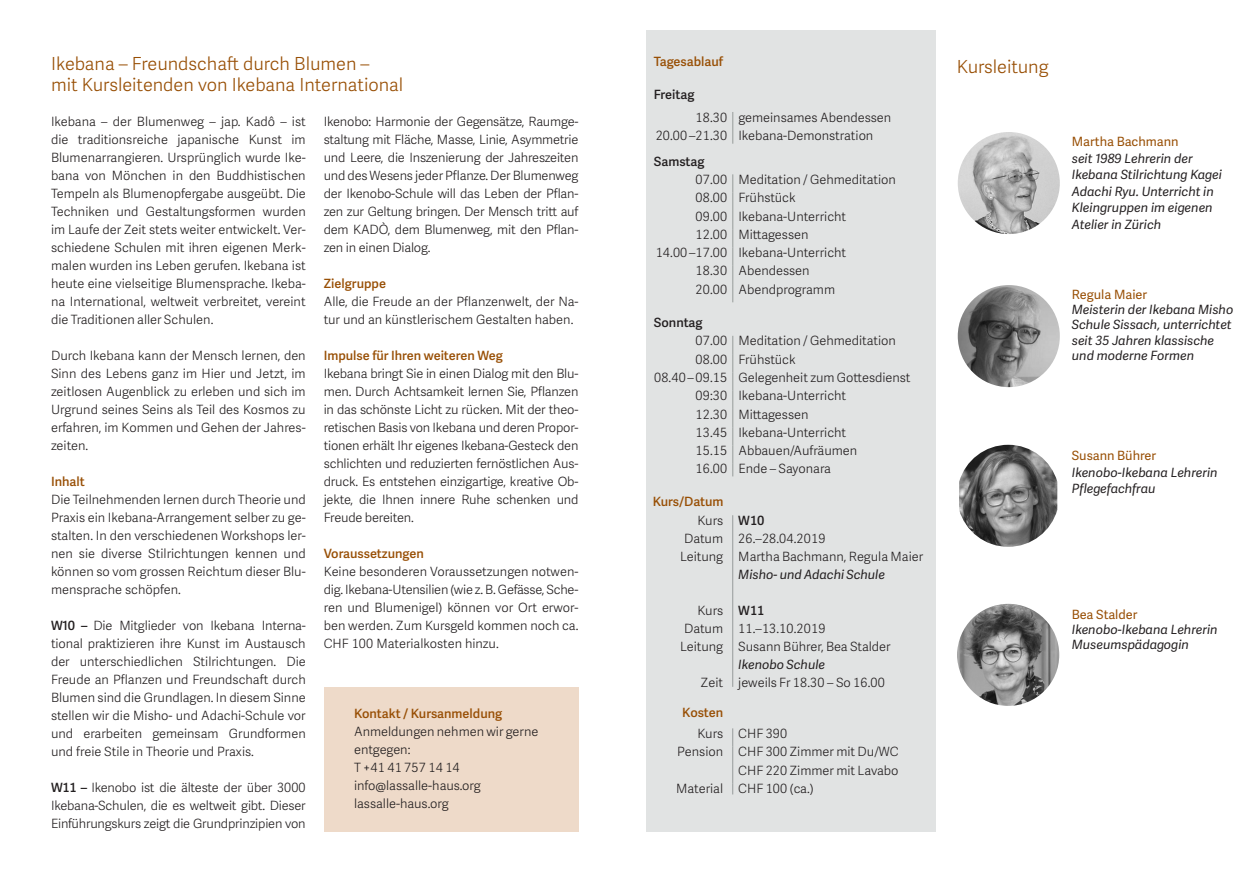
<style>
.page{position:relative;width:1259px;height:893px;background:#fff}
.page>*{position:absolute;margin:0;border:0;box-sizing:border-box;transform-origin:0 0}
.t1{font:18px/21px "Adelle Sans Lt";color:#984f05}
.t2{font:12.75px/18px "Adelle Sans Lt";color:#231f20;text-align:justify}
.t3{font:italic 12.75px/16.5px "Adelle Sans";color:#231f20}
.t4{font:12.75px "Adelle Sans Sb";color:#984f05}
.t5{font:12.75px "Adelle Sans";color:#984f05}
.t6{font:12.75px "Adelle Sans Sb";color:#231f20}
.s1{font-family:"Adelle Sans Sb"}
</style>
<div class="page">
<div style="left:646px;top:30px;width:289px;height:801px;background:#e1e3e3"></div>
<div style="left:324px;top:687px;width:254px;height:144px;background:#eedac9"></div>
<hr style="left:732px;top:112px;width:1px;height:32px;background:#969b9a">
<svg style="left:732px;top:174px;width:1px;height:128px"></svg>
<svg style="left:732px;top:336px;width:1px;height:140px"></svg>
<hr style="left:732px;top:515px;width:1px;height:172px;background:#969b9a">
<svg style="left:732px;top:728px;width:1px;height:66px"></svg>
<img style="left:957px;top:132px;width:102px;height:102px;border-radius:51px">
<img style="left:957px;top:285px;width:102px;height:102px;border-radius:51px">
<img style="left:959px;top:445px;width:98px;height:102px">
<img style="left:957px;top:604px;width:102px;height:102px;border-radius:51px">
<h1 class="t1" style="left:51px;top:53px;width:353px">Ikebana – Freundschaft durch Blumen –<br>mit Kursleitenden von Ikebana International</h1>
<p class="t2" style="left:51px;top:112px;width:256px">Ikebana – der Blumenweg – jap. Kadô – ist die traditionsreiche japanische Kunst im Blumenarrangieren. Ursprünglich wurde Ike&shy;bana von Mönchen in den Buddhistischen Tempeln als Blumenopfergabe ausgeübt. Die Techniken und Gestaltungsformen wurden im Laufe der Zeit stets weiter entwickelt. Ver&shy;schiedene Schulen mit ihren eigenen Merk&shy;malen wurden ins Leben gerufen. Ikebana ist heute eine vielseitige Blumensprache. Ikeba&shy;na International, weltweit verbreitet, vereint die Traditionen aller Schulen.</p>
<p class="t2" style="left:51px;top:346px;width:256px">Durch Ikebana kann der Mensch lernen, den Sinn des Lebens ganz im Hier und Jetzt, im zeitlosen Augenblick zu erleben und sich im Urgrund seines Seins als Teil des Kosmos zu erfahren, im Kommen und Gehen der Jahres&shy;zeiten.</p>
<p class="t4" style="left:51px;top:472px;width:35px">Inhalt</p>
<p class="t2" style="left:51px;top:490px;width:256px">Die Teilnehmenden lernen durch Theorie und Praxis ein Ikebana-Arrangement selber zu ge&shy;stalten. In den verschiedenen Workshops ler&shy;nen sie diverse Stilrichtungen kennen und können so vom grossen Reichtum dieser Blu&shy;mensprache schöpfen.</p>
<p class="t2" style="left:51px;top:616px;width:256px"><span class="s1">W10 –</span> Die Mitglieder von Ikebana Interna&shy;tional praktizieren ihre Kunst im Austausch der unterschiedlichen Stilrichtungen. Die Freude an Pflanzen und Freundschaft durch Blumen sind die Grundlagen. In diesem Sinne stellen wir die Misho- und Adachi-Schule vor und erarbeiten gemeinsam Grundformen und freie Stile in Theorie und Praxis.</p>
<p class="t2" style="left:51px;top:778px;width:256px"><span class="s1">W11 –</span> Ikenobo ist die älteste der über 3000<br>Ikebana-Schulen, die es weltweit gibt. Dieser Einführungskurs zeigt die Grundprinzipien von</p>
<p class="t2" style="left:324px;top:112px;width:256px">Ikenobo: Harmonie der Gegensätze, Raumge&shy;staltung mit Fläche, Masse, Linie, Asymmetrie und Leere, die Inszenierung der Jahreszeiten und des Wesens jeder Pflanze. Der Blumenweg der Ikenobo-Schule will das Leben der Pflan&shy;zen zur Geltung bringen. Der Mensch tritt auf dem KADÒ, dem Blumenweg, mit den Pflan&shy;zen in einen Dialog.</p>
<p class="t4" style="left:324px;top:274px;width:64px">Zielgruppe</p>
<p class="t2" style="left:324px;top:292px;width:256px">Alle, die Freude an der Pflanzenwelt, der Na&shy;tur und an künstlerischem Gestalten haben.</p>
<p class="t4" style="left:324px;top:346px;width:181px">Impulse für Ihren weiteren Weg</p>
<p class="t2" style="left:324px;top:364px;width:256px">Ikebana bringt Sie in einen Dialog mit den Blu&shy;men. Durch Achtsamkeit lernen Sie, Pflanzen in das schönste Licht zu rücken. Mit der theo&shy;retischen Basis von Ikebana und deren Propor&shy;tionen erhält Ihr eigenes Ikebana-Gesteck den schlichten und reduzierten fernöstlichen Aus&shy;druck. Es entstehen einzigartige, kreative Ob&shy;jekte, die Ihnen innere Ruhe schenken und Freude bereiten.</p>
<p class="t4" style="left:324px;top:544px;width:102px">Voraussetzungen</p>
<p class="t2" style="left:324px;top:562px;width:256px">Keine besonderen Voraussetzungen notwen&shy;dig. Ikebana-Utensilien (wie z. B. Gefässe, Sche&shy;ren und Blumenigel) können vor Ort erwor&shy;ben werden. Zum Kursgeld kommen noch ca.<br>CHF 100 Materialkosten hinzu.</p>
<p class="t4" style="left:354px;top:704px;width:150px">Kontakt / Kursanmeldung</p>
<p class="t2" style="left:354px;top:722px;width:186px;text-align:left">Anmeldungen nehmen wir gerne entgegen:<br>T +41 41 757 14 14 info@lassalle-haus.org lassalle-haus.org</p>
<p class="t4" style="left:654px;top:53px;width:71px">Tagesablauf</p>
<p class="t6" style="left:654px;top:85px;width:42px">Freitag</p>
<p class="t2" style="left:655px;top:108px;width:73px;text-align:right">18.30<br>20.00 –21.30</p>
<p class="t2" style="left:738px;top:108px;width:154px">gemeinsames Abendessen<br>Ikebana-Demonstration</p>
<p class="t6" style="left:654px;top:152px;width:52px">Samstag</p>
<p class="t2" style="left:695px;top:170px;width:202px">07.00 Meditation / Gehmeditation</p>
<p class="t2" style="left:695px;top:188px;width:102px">08.00 Frühstück</p>
<p class="t2" style="left:695px;top:207px;width:152px">09.00 Ikebana-Unterricht</p>
<p class="t2" style="left:695px;top:225px;width:115px">12.00 Mittagessen</p>
<p class="t2" style="left:655px;top:243px;width:192px">14.00 –17.00 Ikebana-Unterricht</p>
<p class="t2" style="left:695px;top:261px;width:116px">18.30 Abendessen</p>
<p class="t2" style="left:695px;top:280px;width:141px">20.00 Abendprogramm</p>
<p class="t6" style="left:654px;top:313px;width:50px">Sonntag</p>
<p class="t2" style="left:695px;top:331px;width:202px">07.00 Meditation / Gehmeditation</p>
<p class="t2" style="left:695px;top:350px;width:102px">08.00 Frühstück</p>
<p class="t2" style="left:654px;top:368px;width:258px">08.40 – 09.15 Gelegenheit zum Gottesdienst</p>
<p class="t2" style="left:695px;top:386px;width:152px">09:30 Ikebana-Unterricht</p>
<p class="t2" style="left:695px;top:405px;width:115px">12.30 Mittagessen</p>
<p class="t2" style="left:695px;top:423px;width:152px">13.45 Ikebana-Unterricht</p>
<p class="t2" style="left:695px;top:441px;width:163px">15.15 Abbauen/Aufräumen</p>
<p class="t2" style="left:695px;top:459px;width:137px">16.00 Ende – Sayonara</p>
<p class="t4" style="left:652px;top:492px;width:72px">Kurs/Datum</p>
<p class="t2" style="left:680px;top:511px;width:45px;text-align:right">Kurs<br>Datum<br>Leitung</p>
<p class="t6" style="left:738px;top:511px;width:28px">W10</p>
<p class="t2" style="left:738px;top:529px;width:186px">26.–28.04.2019<br>Martha Bachmann, Regula Maier</p>
<p class="t3" style="left:738px;top:566px;width:148px">Misho- und Adachi Schule</p>
<p class="t6" style="left:738px;top:601px;width:28px">W11</p>
<p class="t2" style="left:738px;top:619px;width:154px">11.–13.10.2019<br>Susann Bührer, Bea Stalder</p>
<p class="t3" style="left:738px;top:656px;width:88px">Ikenobo Schule</p>
<p class="t2" style="left:738px;top:673px;width:148px">jeweils Fr 18.30 – So 16.00</p>
<p class="t2" style="left:680px;top:601px;width:45px;text-align:right">Kurs<br>Datum<br>Leitung</p>
<p class="t2" style="left:701px;top:673px;width:24px">Zeit</p>
<p class="t4" style="left:682px;top:703px;width:42px">Kosten</p>
<p class="t2" style="left:697px;top:724px;width:91px">Kurs CHF 390</p>
<p class="t2" style="left:677px;top:742px;width:223px">Pension CHF 300 Zimmer mit Du/WC</p>
<p class="t2" style="left:738px;top:761px;width:162px">CHF 220 Zimmer mit Lavabo</p>
<p class="t2" style="left:676px;top:779px;width:139px">Material CHF 100 (ca.)</p>
<h1 class="t1" style="left:957px;top:56px;width:93px">Kursleitung</h1>
<p class="t5" style="left:1071px;top:133px;width:108px">Martha Bachmann</p>
<p class="t3" style="left:1071px;top:150px;width:152px">seit 1989 Lehrerin der<br>Ikebana Stilrichtung Kagei<br>Adachi Ryu. Unterricht in<br>Kleingruppen im eigenen<br>Atelier in Zürich</p>
<p class="t5" style="left:1071px;top:285px;width:77px">Regula Maier</p>
<p class="t3" style="left:1071px;top:301px;width:163px;line-height:15.3px">Meisterin der Ikebana Misho<br>Schule Sissach, unterrichtet seit 35 Jahren klassische und moderne Formen</p>
<p class="t5" style="left:1071px;top:447px;width:86px">Susann Bührer</p>
<p class="t3" style="left:1071px;top:464px;width:147px">Ikenobo-Ikebana Lehrerin<br>Pflegefachfrau</p>
<p class="t5" style="left:1071px;top:605px;width:67px">Bea Stalder</p>
<p class="t3" style="left:1071px;top:621px;width:147px;line-height:15.3px">Ikenobo-Ikebana Lehrerin<br>Museumspädagogin</p>
</div>
